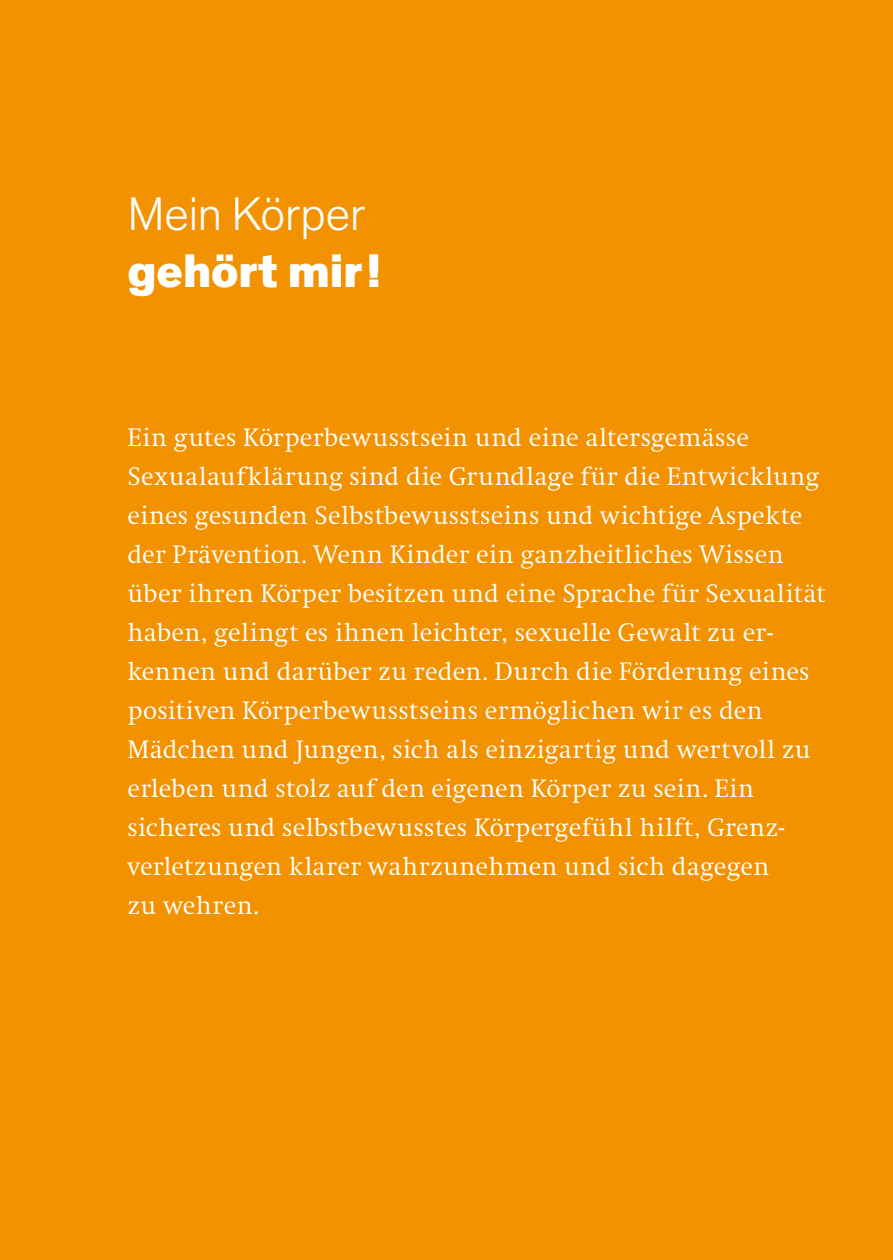
<style>
.page{position:relative;width:893px;height:1260px;background:#fff}
.page>*{position:absolute;margin:0;border:0;box-sizing:border-box;transform-origin:0 0}
.t1{font:300 48px "Theinhardt";letter-spacing:-.005em;color:#fff}
.t2{font:800 48px "Theinhardt";color:#fff}
.t3{font:300 26.4px/39px "Swift";letter-spacing:.015em;color:#fff}
</style>
<div class="page">
<div style="left:0;top:0;width:893px;height:1259px;background:#f39200"></div>
<h1 class="t1" style="left:127px;top:186px;width:239px">Mein Körper</h1>
<h1 class="t2" style="left:127px;top:241px;width:255px">gehört mir!</h1>
<p class="t3" style="left:127px;top:418px;width:700px">Ein gutes Körperbewusstsein und eine altersgemässe Sexualaufklärung sind die Grundlage für die Entwicklung eines gesunden Selbstbewusstseins und wichtige Aspekte der Prävention. Wenn Kinder ein ganzheitliches Wissen über ihren Körper besitzen und eine Sprache für Sexualität haben, gelingt es ihnen leichter, sexuelle Gewalt zu er&shy;kennen und darüber zu reden. Durch die Förderung eines positiven Körperbewusstseins ermöglichen wir es den Mädchen und Jungen, sich als einzigartig und wertvoll zu erleben und stolz auf den eigenen Körper zu sein. Ein sicheres und selbstbewusstes Körpergefühl hilft, Grenz&shy;verletzungen klarer wahrzunehmen und sich dagegen<br>zu wehren.</p>
</div>
